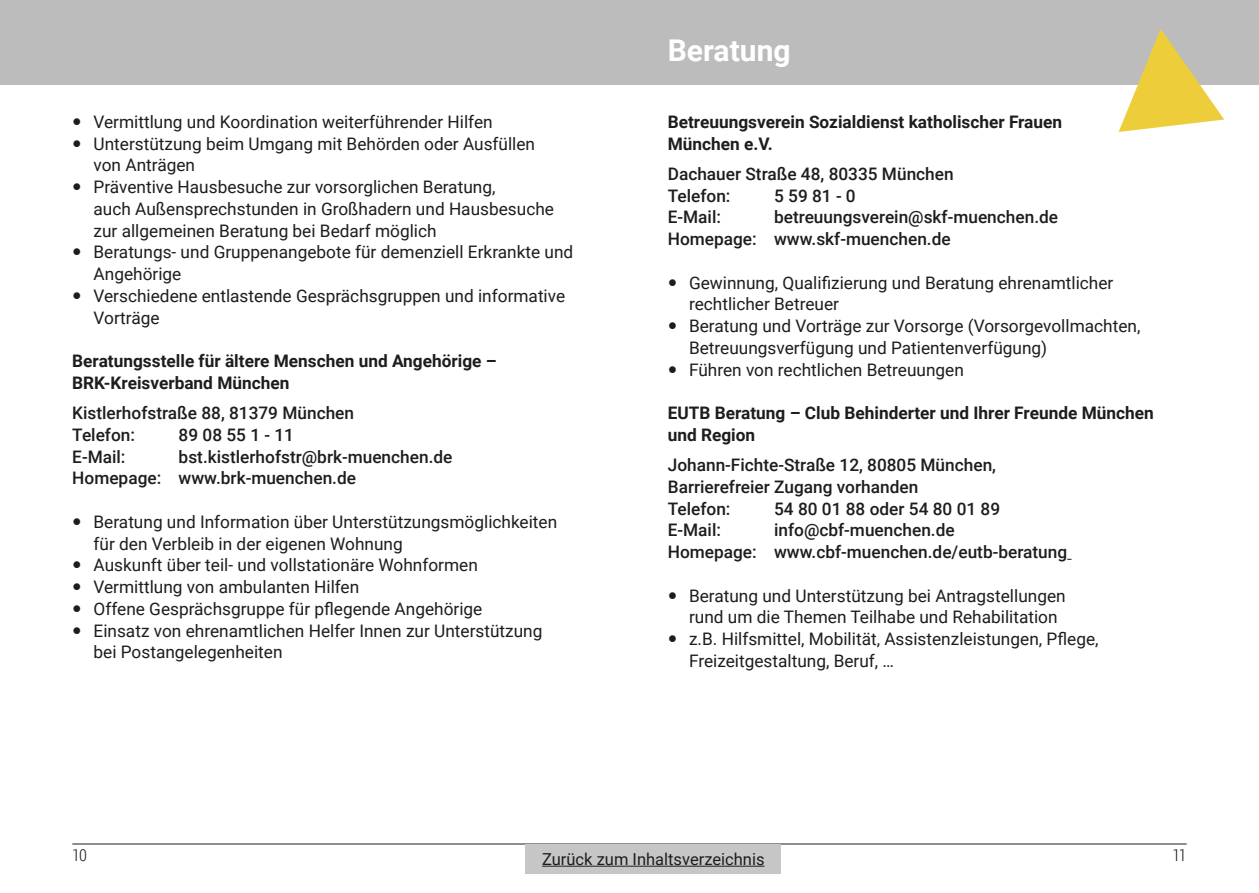
<style>
.page{position:relative;width:1259px;height:893px;background:#fff}
.page>*{position:absolute;margin:0;border:0;box-sizing:border-box;transform-origin:0 0}
.t1{font:700 30px "Roboto";color:#fff}
.t2{font:17.25px/21.8px "Roboto";color:#1d1d1b}
.Kontakt{font:500 17.25px/21.8px "Roboto";color:#1d1d1b}
.Titel{font:700 17.25px/21.8px "Roboto";color:#1d1d1b}
.t3{font:16.5px "Roboto";color:#1d1d1b}
.t4{font:300 16.5px "Roboto Condensed";color:#1d1d1b}
</style>
<div class="page">
<hr style="left:72px;top:844px;width:557px;height:1px;background:#1d1d1b">
<hr style="left:629px;top:844px;width:557px;height:1px;background:#1d1d1b">
<div style="left:0;top:0;width:1259px;height:85px;background:#bcbcbc"></div>
<div style="left:526px;top:844px;width:255px;height:30px;background:#c6c6c6"></div>
<hr style="left:542px;top:866px;width:222px;height:1px;background:#1d1d1b">
<svg style="left:1118px;top:29px;width:106px;height:103px"></svg>
<p class="t2" style="left:94px;top:110px;width:400px">Vermittlung und Koordination weiterführender Hilfen</p>
<p class="t2" style="left:94px;top:132px;width:443px">Unterstützung beim Umgang mit Behörden oder Ausfüllen von Anträgen</p>
<p class="t2" style="left:94px;top:175px;width:462px">Präventive Hausbesuche zur vorsorglichen Beratung,<br>auch Außensprechstunden in Großhadern und Hausbesuche zur allgemeinen Beratung bei Bedarf möglich</p>
<p class="t2" style="left:94px;top:241px;width:481px">Beratungs- und Gruppenangebote für demenziell Erkrankte und<br>Angehörige</p>
<p class="t2" style="left:94px;top:284px;width:473px">Verschiedene entlastende Gesprächsgruppen und informative<br>Vorträge</p>
<p class="Titel" style="left:72px;top:349px;width:426px">Beratungsstelle für ältere Menschen und Angehörige –<br>BRK-Kreisverband München</p>
<p class="Kontakt" style="left:72px;top:401px;width:283px">Kistlerhofstraße 88, 81379 München</p>
<p class="Kontakt" style="left:72px;top:423px;width:64px">Telefon:</p>
<p class="Kontakt" style="left:179px;top:423px;width:117px">89 08 55 1 - 11</p>
<p class="Kontakt" style="left:72px;top:445px;width:55px">E-Mail:</p>
<p class="Kontakt" style="left:179px;top:445px;width:275px">bst.kistlerhofstr@brk-muenchen.de</p>
<p class="Kontakt" style="left:72px;top:467px;width:285px">Homepage: www.brk-muenchen.de</p>
<p class="t2" style="left:94px;top:510px;width:465px">Beratung und Information über Unterstützungsmöglichkeiten für den Verbleib in der eigenen Wohnung</p>
<p class="t2" style="left:94px;top:554px;width:386px">Auskunft über teil- und vollstationäre Wohnformen</p>
<p class="t2" style="left:94px;top:575px;width:267px">Vermittlung von ambulanten Hilfen</p>
<p class="t2" style="left:94px;top:597px;width:390px">Offene Gesprächsgruppe für pflegende Angehörige</p>
<p class="t2" style="left:94px;top:619px;width:450px">Einsatz von ehrenamtlichen Helfer Innen zur Unterstützung bei Postangelegenheiten</p>
<p class="t1" style="left:668px;top:29px;width:124px">Beratung</p>
<p class="Titel" style="left:668px;top:110px;width:396px">Betreuungsverein Sozialdienst katholischer Frauen<br>München e.V.</p>
<p class="Kontakt" style="left:668px;top:162px;width:287px">Dachauer Straße 48, 80335 München</p>
<p class="Kontakt" style="left:668px;top:184px;width:64px">Telefon:</p>
<p class="Kontakt" style="left:774px;top:184px;width:83px">5 59 81 - 0</p>
<p class="Kontakt" style="left:668px;top:206px;width:55px">E-Mail:</p>
<p class="Kontakt" style="left:774px;top:206px;width:285px">betreuungsverein@skf-muenchen.de</p>
<p class="Kontakt" style="left:668px;top:227px;width:284px">Homepage: www.skf-muenchen.de</p>
<p class="t2" style="left:689px;top:271px;width:426px">Gewinnung, Qualifizierung und Beratung ehrenamtlicher rechtlicher Betreuer</p>
<p class="t2" style="left:689px;top:314px;width:453px">Beratung und Vorträge zur Vorsorge (Vorsorgevollmachten,<br>Betreuungsverfügung und Patientenverfügung)</p>
<p class="t2" style="left:689px;top:358px;width:276px">Führen von rechtlichen Betreuungen</p>
<p class="Titel" style="left:668px;top:401px;width:487px">EUTB Beratung – Club Behinderter und Ihrer Freunde München und Region</p>
<p class="Kontakt" style="left:668px;top:453px;width:330px">Johann-Fichte-Straße 12, 80805 München,<br>Barrierefreier Zugang vorhanden</p>
<p class="Kontakt" style="left:668px;top:497px;width:64px">Telefon:</p>
<p class="Kontakt" style="left:774px;top:497px;width:228px">54 80 01 88 oder 54 80 01 89</p>
<p class="Kontakt" style="left:668px;top:519px;width:55px">E-Mail:</p>
<p class="Kontakt" style="left:774px;top:519px;width:182px">info@cbf-muenchen.de</p>
<p class="Kontakt" style="left:668px;top:540px;width:401px">Homepage: www.cbf-muenchen.de/eutb-beratung</p>
<p class="t2" style="left:689px;top:584px;width:378px">Beratung und Unterstützung bei Antragstellungen rund um die Themen Teilhabe und Rehabilitation</p>
<p class="t2" style="left:689px;top:627px;width:411px">z.B. Hilfsmittel, Mobilität, Assistenzleistungen, Pflege,<br>Freizeitgestaltung, Beruf, …</p>
<p class="t4" style="left:72px;top:844px;width:16px">10</p>
<p class="t3" style="left:542px;top:847px;width:224px">Zurück zum Inhaltsverzeichnis</p>
<p class="t4" style="left:1172px;top:844px;width:16px">11</p>
</div>
